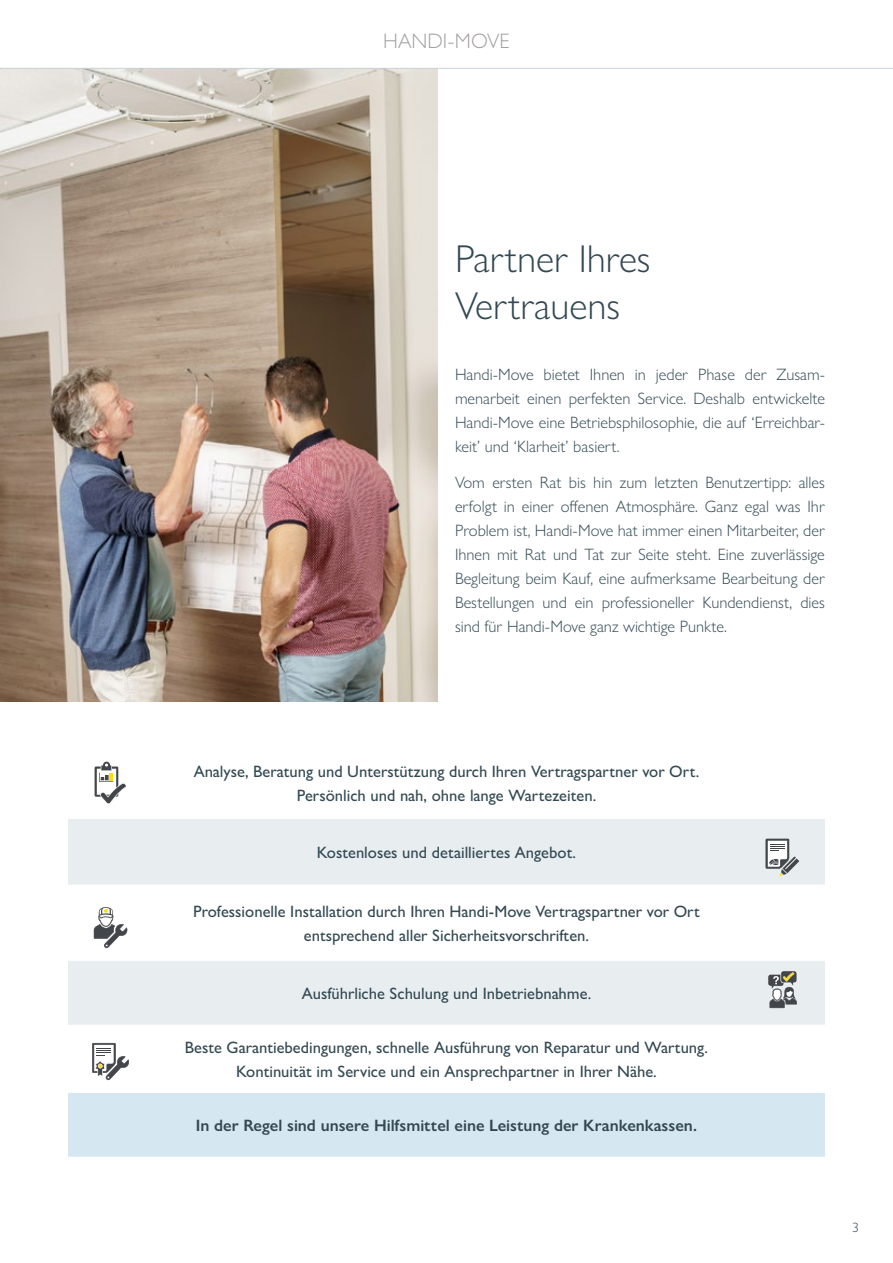
<style>
.page{position:relative;width:893px;height:1263px;background:#fff}
.page>*{position:absolute;margin:0;border:0;box-sizing:border-box;transform-origin:0 0}
.t1{font:300 39px/46.8px "Gill Sans Nova";color:#324852}
.t2{font:300 21px "Gill Sans Nova";color:#a39fa0}
.t3{font:300 16.5px/24px "Gill Sans Nova";color:#324852;text-align:justify}
.t4{font:500 16.5px/24px "Gill Sans Nova";color:#324852;text-align:center}
.t5{font:600 16.5px "Gill Sans Nova";color:#324852}
.t6{font:300 13.5px "Gill Sans Nova";color:#324852}
</style>
<div class="page">
<svg style="left:68px;top:819px;width:757px;height:206px;fill:#e8edf0"></svg>
<div style="left:68px;top:1093px;width:757px;height:64px;background:#d5e7f0"></div>
<svg style="left:95px;top:762px;width:32px;height:42px"></svg>
<svg style="left:766px;top:839px;width:33px;height:37px"></svg>
<svg style="left:94px;top:907px;width:34px;height:41px"></svg>
<svg style="left:768px;top:970px;width:29px;height:38px"></svg>
<svg style="left:92px;top:1043px;width:37px;height:37px"></svg>
<img style="left:0;top:69px;width:438px;height:633px">
<hr style="left:0;top:68px;width:893px;height:1px;background:#c7d2d9">
<p class="t2" style="left:383px;top:28px;width:128px">HANDI-MOVE</p>
<h1 class="t1" style="left:455px;top:235px;width:197px">Partner Ihres<br>Vertrauens</h1>
<p class="t3" style="left:455px;top:362px;width:371px">Handi-Move bietet Ihnen in jeder Phase der Zusam&shy;menarbeit einen perfekten Service. Deshalb entwickelte Handi-Move eine Betriebsphilosophie, die auf ‘Erreichbar&shy;keit’ und ‘Klarheit’ basiert.</p>
<p class="t3" style="left:455px;top:470px;width:371px">Vom ersten Rat bis hin zum letzten Benutzertipp: alles erfolgt in einer offenen Atmosphäre. Ganz egal was Ihr Problem ist, Handi-Move hat immer einen Mitarbeiter, der Ihnen mit Rat und Tat zur Seite steht. Eine zuverlässige Begleitung beim Kauf, eine aufmerksame Bearbeitung der Bestellungen und ein professioneller Kundendienst, dies sind für Handi-Move ganz wichtige Punkte.</p>
<p class="t4" style="left:194px;top:759px;width:507px">Analyse, Beratung und Unterstützung durch Ihren Vertragspartner vor Ort.<br>Persönlich und nah, ohne lange Wartezeiten.</p>
<p class="t4" style="left:317px;top:840px;width:261px">Kostenloses und detailliertes Angebot.</p>
<p class="t4" style="left:193px;top:899px;width:508px">Professionelle Installation durch Ihren Handi-Move Vertragspartner vor Ort entsprechend aller Sicherheitsvorschriften.</p>
<p class="t4" style="left:302px;top:981px;width:291px">Ausführliche Schulung und Inbetriebnahme.</p>
<p class="t4" style="left:185px;top:1035px;width:525px">Beste Garantiebedingungen, schnelle Ausführung von Reparatur und Wartung.<br>Kontinuität im Service und ein Ansprechpartner in Ihrer Nähe.</p>
<p class="t5" style="left:196px;top:1115px;width:503px">In der Regel sind unsere Hilfsmittel eine Leistung der Krankenkassen.</p>
<p class="t6" style="left:852px;top:1219px;width:8px">3</p>
</div>
